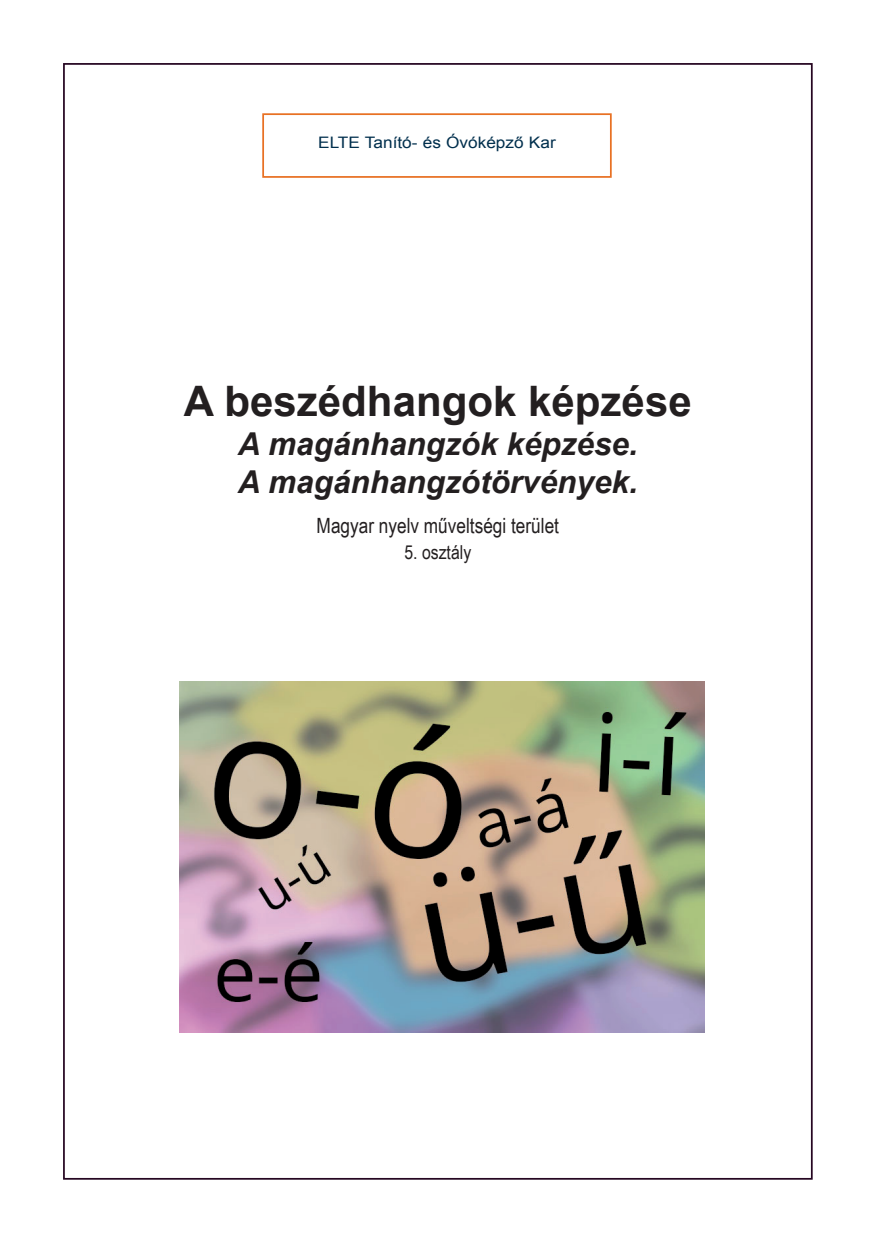
<style>
.page{position:relative;width:874px;height:1241px;background:#fff}
.page>*{position:absolute;margin:0;border:0;box-sizing:border-box;transform-origin:0 0}
.t1{font:700 42px "Arial";color:#231f20}
.t2{font:italic 700 31.5px/37.8px "Arial";color:#231f20}
.t3{font:21px "Arial Narrow";color:#231f20}
.t4{font:19.25px "Arial Narrow";color:#231f20}
.t5{font:15.75px "Arial";color:#012f4d;scale:1.09 1}
</style>
<div class="page">
<div style="left:262px;top:113px;width:349px;height:65px;border:2px solid #e87124"></div>
<img style="left:179px;top:681px;width:525px;height:351px">
<p class="t5" style="left:318px;top:132px;width:219px">ELTE Tanító- és Óvóképző Kar</p>
<h1 class="t1" style="left:184px;top:373px;width:509px">A beszédhangok képzése</h1>
<p class="t2" style="left:238px;top:426px;width:401px">A magánhangzók képzése.<br>A magánhangzótörvények.</p>
<p class="t3" style="left:316px;top:510px;width:244px">Magyar nyelv műveltségi terület</p>
<p class="t4" style="left:404px;top:537px;width:68px">5. osztály</p>
</div>
